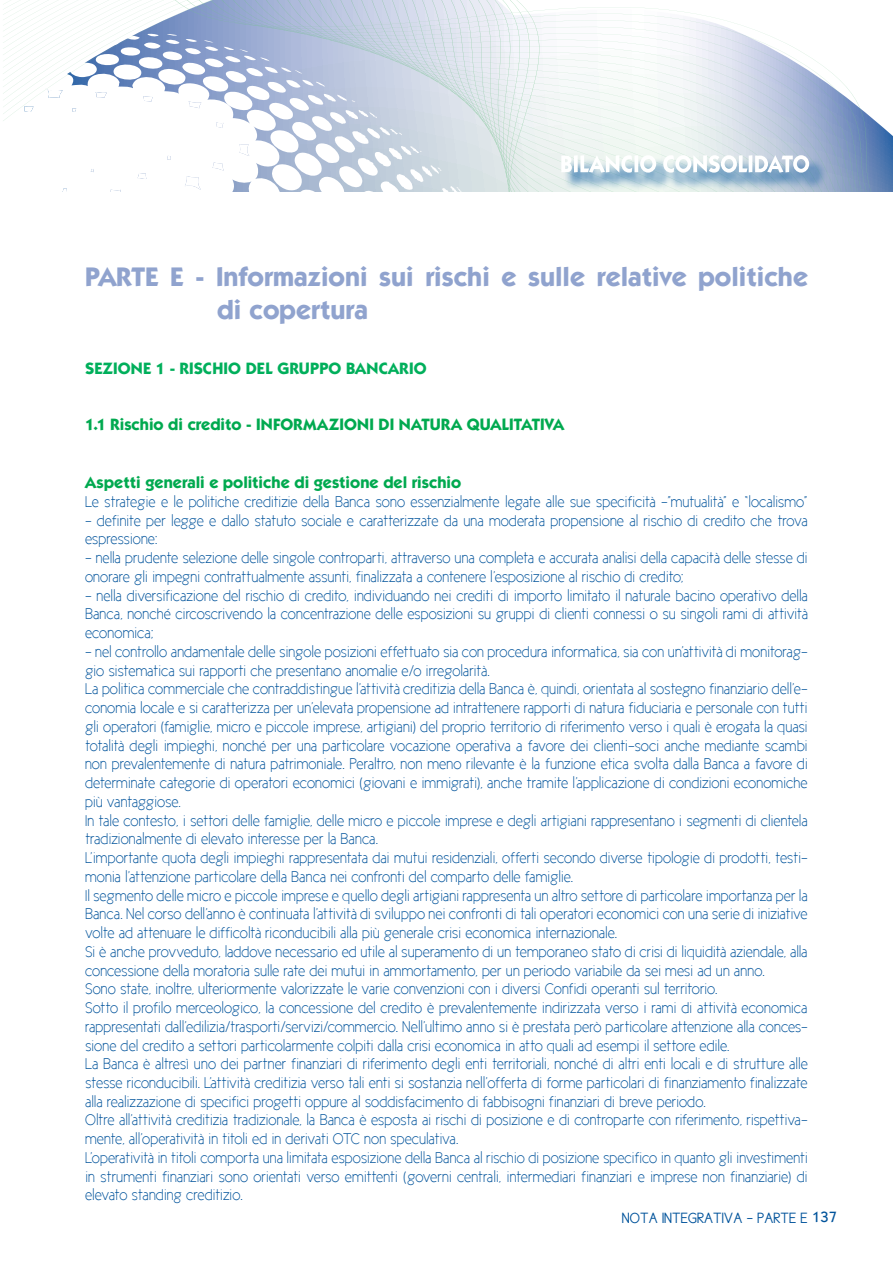
<style>
.page{position:relative;width:893px;height:1263px;background:#fff}
.page>*{position:absolute;margin:0;border:0;box-sizing:border-box;transform-origin:0 0}
.t1{font:700 27px/33px "Itc Kabel";color:#90a3ce}
.t2{font:700 16.5px "Itc Kabel";color:#00a94f}
.t3{font:700 16.5px "Itc Kabel";color:#00af5b}
.t4{font:15.75px/18.8px "New Cicle Fina";letter-spacing:-.01em;color:#00539b}
.t5{font:15px "New Cicle Gordita";color:#00539b}
.s1{font-family:"Itc Kabel";font-weight:500}
</style>
<div class="page">
<svg style="left:3px;top:0;width:890px;height:192px"></svg>
<h1 class="t1" style="left:217px;top:260px;width:592px;text-indent:-132px">PARTE E - Informazioni sui rischi e sulle relative politiche di copertura</h1>
<p class="t3" style="left:85px;top:358px;width:20px">Sezione</p>
<p class="t3" style="left:156px;top:358px;width:43px">1 - Rischio</p>
<p class="t3" style="left:246px;top:358px;width:10px">del</p>
<p class="t3" style="left:277px;top:358px;width:12px">gruppo</p>
<p class="t3" style="left:346px;top:358px;width:11px">bancario</p>
<p class="t2" style="left:85px;top:414px;width:481px">1.1 Rischio di credito - INFORMAZIONI DI NATURA QUALITATIVA</p>
<p class="t2" style="left:85px;top:472px;width:378px">Aspetti generali e politiche di gestione del rischio</p>
<p class="t4" style="left:85px;top:492px;width:724px">Le strategie e le politiche creditizie della Banca sono essenzialmente legate alle sue specificità -”mutualità” e “localismo”</p>
<p class="t4" style="left:85px;top:511px;width:724px">- definite per legge e dallo statuto sociale e caratterizzate da una moderata propensione al rischio di credito che trova espressione:</p>
<p class="t4" style="left:85px;top:548px;width:724px">- nella prudente selezione delle singole controparti, attraverso una completa e accurata analisi della capacità delle stesse di onorare gli impegni contrattualmente assunti, finalizzata a contenere l’esposizione al rischio di credito;</p>
<p class="t4" style="left:85px;top:586px;width:724px;text-align:justify">- nella diversificazione del rischio di credito, individuando nei crediti di importo limitato il naturale bacino operativo della Banca, nonché circoscrivendo la concentrazione delle esposizioni su gruppi di clienti connessi o su singoli rami di attività economica;</p>
<p class="t4" style="left:85px;top:642px;width:724px">- nel controllo andamentale delle singole posizioni effettuato sia con procedura informatica, sia con un’attività di monitorag&shy;gio sistematica sui rapporti che presentano anomalie e/o irregolarità.<br>La politica commerciale che contraddistingue l’attività creditizia della Banca è, quindi, orientata al sostegno finanziario dell’e&shy;conomia locale e si caratterizza per un’elevata propensione ad intrattenere rapporti di natura fiduciaria e personale con tutti gli operatori (famiglie, micro e piccole imprese, artigiani) del proprio territorio di riferimento verso i quali è erogata la quasi totalità degli impieghi, nonché per una particolare vocazione operativa a favore dei clienti-soci anche mediante scambi non prevalentemente di natura patrimoniale. Peraltro, non meno rilevante è la funzione etica svolta dalla Banca a favore di determinate categorie di operatori economici (giovani e immigrati), anche tramite l’applicazione di condizioni economiche più vantaggiose.<br>In tale contesto, i settori delle famiglie, delle micro e piccole imprese e degli artigiani rappresentano i segmenti di clientela tradizionalmente di elevato interesse per la Banca.<br>L’importante quota degli impieghi rappresentata dai mutui residenziali, offerti secondo diverse tipologie di prodotti, testi&shy;monia l’attenzione particolare della Banca nei confronti del comparto delle famiglie.<br>Il segmento delle micro e piccole imprese e quello degli artigiani rappresenta un altro settore di particolare importanza per la Banca. Nel corso dell’anno è continuata l’attività di sviluppo nei confronti di tali operatori economici con una serie di iniziative volte ad attenuare le difficoltà riconducibili alla più generale crisi economica internazionale.<br>Si è anche provveduto, laddove necessario ed utile al superamento di un temporaneo stato di crisi di liquidità aziendale, alla concessione della moratoria sulle rate dei mutui in ammortamento, per un periodo variabile da sei mesi ad un anno.<br>Sono state, inoltre, ulteriormente valorizzate le varie convenzioni con i diversi Confidi operanti sul territorio.<br>Sotto il profilo merceologico, la concessione del credito è prevalentemente indirizzata verso i rami di attività economica rappresentati dall’edilizia/trasporti/servizi/commercio. Nell’ultimo anno si è prestata però particolare attenzione alla conces&shy;sione del credito a settori particolarmente colpiti dalla crisi economica in atto quali ad esempi il settore edile.<br>La Banca è altresì uno dei partner finanziari di riferimento degli enti territoriali, nonché di altri enti locali e di strutture alle stesse riconducibili. L’attività creditizia verso tali enti si sostanzia nell’offerta di forme particolari di finanziamento finalizzate alla realizzazione di specifici progetti oppure al soddisfacimento di fabbisogni finanziari di breve periodo.<br>Oltre all’attività creditizia tradizionale, la Banca è esposta ai rischi di posizione e di controparte con riferimento, rispettiva&shy;mente, all’operatività in titoli ed in derivati OTC non speculativa.<br>L’operatività in titoli comporta una limitata esposizione della Banca al rischio di posizione specifico in quanto gli investimenti in strumenti finanziari sono orientati verso emittenti (governi centrali, intermediari finanziari e imprese non finanziarie) di elevato standing creditizio.</p>
<p class="t5" style="left:622px;top:1210px;width:217px">NOTA INTEGRATIVA - PARTE E <span class="s1">137</span></p>
</div>
